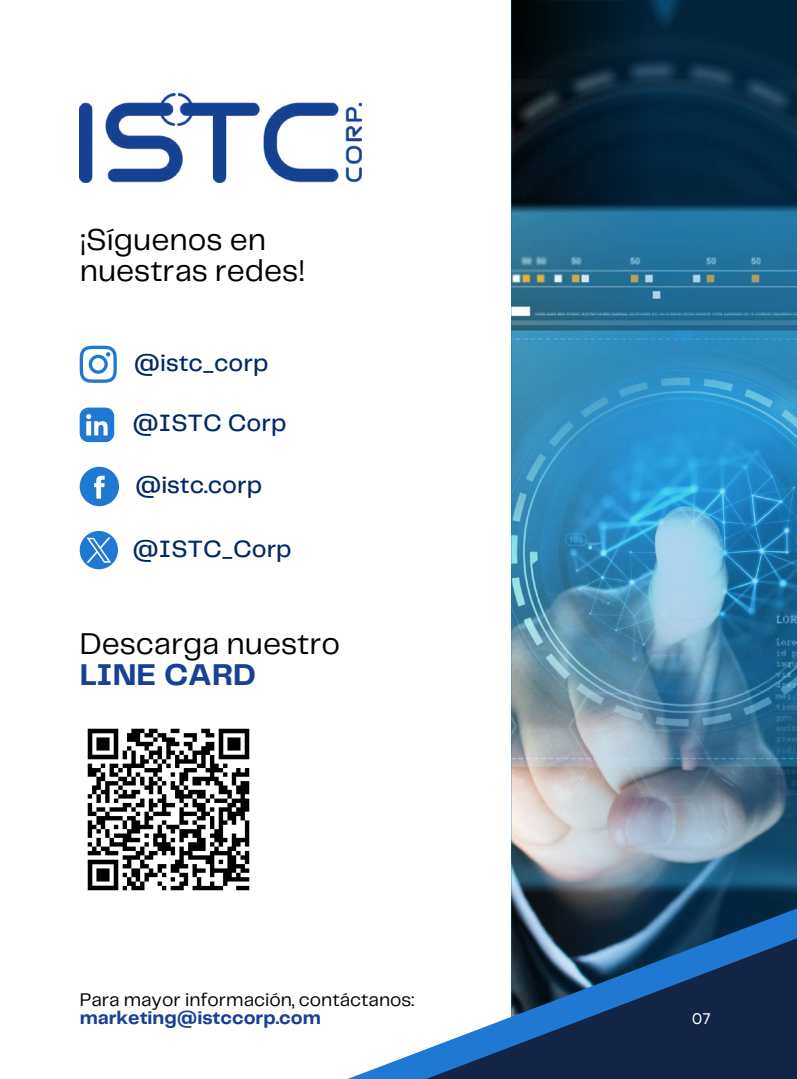
<style>
.page{position:relative;width:797px;height:1079px;background:#fff}
.page>*{position:absolute;margin:0;border:0;box-sizing:border-box;transform-origin:0 0}
.t1{font:31.25px/30.9px "Telegraf";color:#000}
.t2{font:700 31.25px "Telegraf";color:#164194}
.t3{font:500 24.5px "Telegraf";color:#002966}
.t4{font:19px "Telegraf";color:#000}
.t5{font:700 19px "Telegraf";color:#164194}
.t6{font:15.38px "Garet";color:#fff}
</style>
<div class="page">
<img style="left:80px;top:93px;width:282px;height:89px">
<svg style="left:80px;top:345px;width:37px;height:38px"></svg>
<svg style="left:80px;top:466px;width:39px;height:40px"></svg>
<svg style="left:80px;top:407px;width:34px;height:35px"></svg>
<svg style="left:80px;top:531px;width:38px;height:38px"></svg>
<img style="left:511px;top:0;width:286px;height:735px">
<img style="left:350px;top:735px;width:447px;height:343px">
<svg style="left:580px;top:920px;width:217px;height:158px;background:#183a64"></svg>
<img style="left:87px;top:728px;width:163px;height:163px">
<p class="t1" style="left:80px;top:226px;width:227px">¡Síguenos en nuestras redes!</p>
<p class="t3" style="left:134px;top:352px;width:136px">@istc_corp</p>
<p class="t3" style="left:133px;top:412px;width:155px">@ISTC Corp</p>
<p class="t3" style="left:135px;top:474px;width:129px">@istc.corp</p>
<p class="t3" style="left:133px;top:537px;width:161px">@ISTC_Corp</p>
<p class="t1" style="left:80px;top:630px;width:262px">Descarga nuestro</p>
<p class="t2" style="left:80px;top:661px;width:178px">LINE CARD</p>
<p class="t4" style="left:80px;top:991px;width:336px">Para mayor información, contáctanos:</p>
<p class="t5" style="left:80px;top:1009px;width:243px">marketing@istccorp.com</p>
<p class="t6" style="left:692px;top:1007px;width:21px">07</p>
</div>
